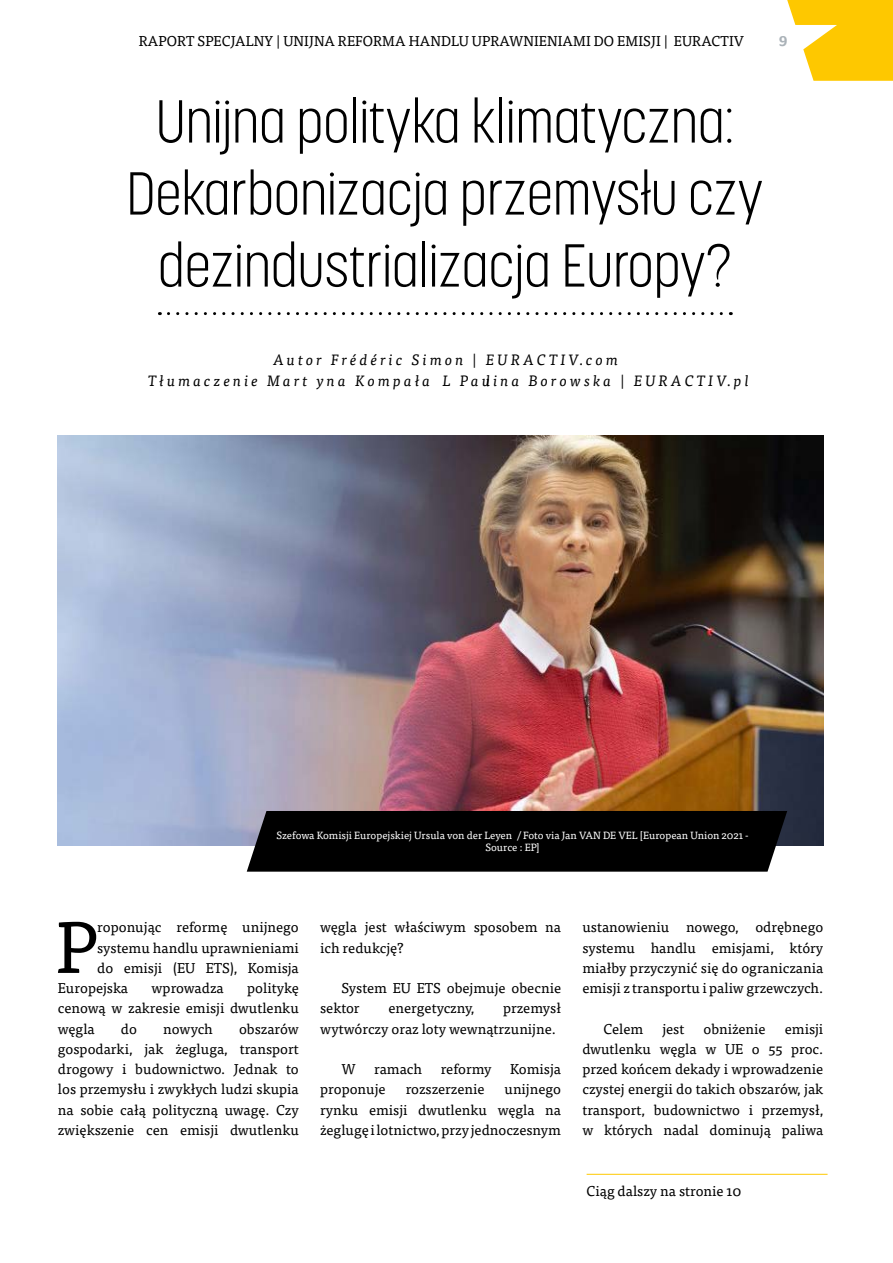
<style>
.page{position:relative;width:893px;height:1263px;background:#fff}
.page>*{position:absolute;margin:0;border:0;box-sizing:border-box;transform-origin:0 0}
.t1{font:72.6px "Tisa Pro";color:#000}
.t2{font:300 60px/72px "Korolev Condensed";color:#000;text-align:center}
.t3{font:italic 15px/20.2px "Tisa Pro";letter-spacing:.2em;color:#000;text-align:center}
.t4{font:14.25px/20.2px "Tisa Pro";color:#000;text-align:justify}
.t5{font:700 14.25px "Tisa Pro";color:#aab2b8}
.t6{font:10.5px/12.6px "Tisa Pro";color:#fff;text-align:center}
</style>
<div class="page">
<svg style="left:787px;top:0;width:106px;height:81px"></svg>
<img style="left:58px;top:436px;width:765px;height:409px">
<div style="left:247px;top:811px;width:540px;height:61px;background:#000"></div>
<hr style="left:587px;top:1174px;width:241px;height:1px;background:#fec800">
<svg style="left:168px;top:312px;width:563px;height:3px"></svg>
<p class="t4" style="left:139px;top:30px;width:607px">RAPORT SPECJALNY | UNIJNA REFORMA HANDLU UPRAWNIENIAMI DO EMISJI | EURACTIV</p>
<p class="t5" style="left:779px;top:29px;width:10px">9</p>
<h2 class="t2" style="left:126px;top:85px;width:639px">Unijna polityka klimatyczna:<br>Dekarbonizacja przemysłu czy dezindustrializacja Europy?</h2>
<p class="t3" style="left:148px;top:349px;width:602px">Autor Frédéric Simon | EURACTIV.com<br>Tłumaczenie Mart yna Kompała L Paulina Borowska | EURACTIV.pl</p>
<p class="t6" style="left:277px;top:828px;width:474px">Szefowa Komisji Europejskiej Ursula von der Leyen / Foto via Jan VAN DE VEL [European Union 2021 -<br>Source : EP]</p>
<h1 class="t1" style="left:56px;top:894px;width:43px">P</h1>
<p class="t4" style="left:97px;top:916px;width:203px">roponując reformę unijnego</p>
<p class="t4" style="left:97px;top:937px;width:203px">systemu handlu uprawnieniami</p>
<p class="t4" style="left:97px;top:957px;width:203px">do emisji (EU ETS), Komisja</p>
<p class="t4" style="left:58px;top:977px;width:72px">Europejska</p>
<p class="t4" style="left:152px;top:977px;width:74px">wprowadza</p>
<p class="t4" style="left:58px;top:977px;width:242px;text-indent:189px">politykę cenową w zakresie emisji dwutlenku węgla</p>
<p class="t4" style="left:58px;top:1018px;width:242px;text-indent:181px">obszarów gospodarki, jak żegluga, transport drogowy i budownictwo. Jednak to los przemysłu i zwykłych ludzi skupia na sobie całą polityczną uwagę. Czy zwiększenie cen emisji dwutlenku</p>
<p class="t4" style="left:121px;top:1018px;width:18px">do</p>
<p class="t4" style="left:163px;top:1018px;width:51px">nowych</p>
<p class="t4" style="left:320px;top:916px;width:242px">węgla jest właściwym sposobem na ich redukcję?</p>
<p class="t4" style="left:320px;top:977px;width:242px;text-indent:21px">System EU ETS obejmuje obecnie sektor</p>
<p class="t4" style="left:320px;top:997px;width:242px;text-indent:183px">przemysł wytwórczy oraz loty wewnątrzunijne.</p>
<p class="t4" style="left:341px;top:1058px;width:16px">W</p>
<p class="t4" style="left:374px;top:1058px;width:50px">ramach</p>
<p class="t4" style="left:441px;top:1058px;width:53px">reformy</p>
<p class="t4" style="left:510px;top:1058px;width:52px">Komisja</p>
<p class="t4" style="left:320px;top:1078px;width:67px">proponuje</p>
<p class="t4" style="left:406px;top:1078px;width:80px">rozszerzenie</p>
<p class="t4" style="left:388px;top:997px;width:87px">energetyczny,</p>
<p class="t4" style="left:320px;top:1078px;width:242px;text-indent:184px">unijnego rynku emisji dwutlenku węgla na żeglugę i lotnictwo, przy jednoczesnym</p>
<p class="t4" style="left:582px;top:916px;width:242px">ustanowieniu nowego, odrębnego systemu handlu emisjami, który miałby przyczynić się do ograniczania emisji z transportu i paliw grzewczych.</p>
<p class="t4" style="left:604px;top:1018px;width:41px">Celem</p>
<p class="t4" style="left:662px;top:1018px;width:24px">jest</p>
<p class="t4" style="left:703px;top:1018px;width:64px">obniżenie</p>
<p class="t4" style="left:582px;top:1018px;width:242px;text-indent:202px">emisji dwutlenku węgla w UE o 55 proc. przed końcem dekady i wprowadzenie czystej energii do takich obszarów, jak transport, budownictwo i przemysł, w których nadal dominują paliwa</p>
<p class="t4" style="left:587px;top:1180px;width:156px">Ciąg dalszy na stronie 10</p>
</div>
